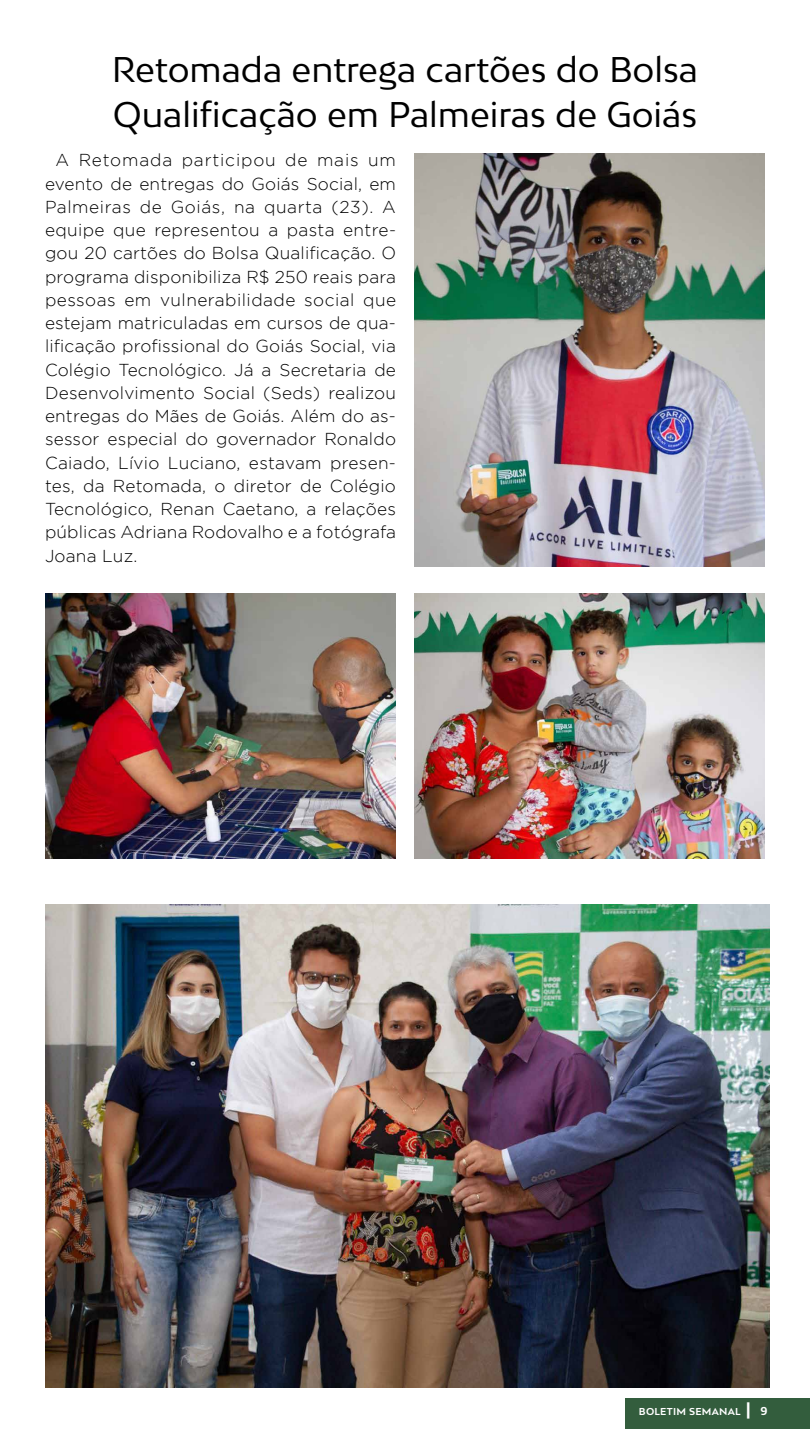
<style>
.page{position:relative;width:810px;height:1440px;background:#fff}
.page>*{position:absolute;margin:0;border:0;box-sizing:border-box;transform-origin:0 0}
.t1{font:33.75px/45px "Bw Mitga";color:#000}
.t2{font:300 17.25px/23.2px "Gotham";letter-spacing:.01em;color:#000;text-align:justify}
.t3{font:700 9.45px "Bw Mitga";letter-spacing:.03em;color:#fff}
.s1{font-size:16.27px}
.s2{font-size:10.88px}
</style>
<div class="page">
<div style="left:625px;top:1398px;width:185px;height:31px;background:#335d3d"></div>
<img style="left:414px;top:594px;width:351px;height:264px">
<img style="left:45px;top:594px;width:351px;height:264px">
<img style="left:414px;top:154px;width:351px;height:413px">
<img style="left:45px;top:904px;width:725px;height:483px">
<h1 class="t1" style="left:112px;top:46px;width:588px">Retomada entrega cartões do Bolsa<br>Qualificação em Palmeiras de Goiás</h1>
<p class="t2" style="left:45px;top:148px;width:353px;text-indent:11px">A Retomada participou de mais um evento de entregas do Goiás Social, em Palmeiras de Goiás, na quarta (23). A equipe que representou a pasta entre&shy;gou 20 cartões do Bolsa Qualificação. O programa disponibiliza R$ 250 reais para pessoas em vulnerabilidade social que estejam matriculadas em cursos de qua&shy;lificação profissional do Goiás Social, via Colégio Tecnológico. Já a Secretaria de Desenvolvimento Social (Seds) realizou entregas do Mães de Goiás. Além do as&shy;sessor especial do governador Ronaldo Caiado, Lívio Luciano, estavam presen&shy;tes, da Retomada, o diretor de Colégio Tecnológico, Renan Caetano, a relações públicas Adriana Rodovalho e a fotógrafa Joana Luz.</p>
<p class="t3" style="left:639px;top:1405px;width:130px">BOLETIM SEMANAL <span class="s1">|</span> <span class="s2">9</span></p>
</div>
